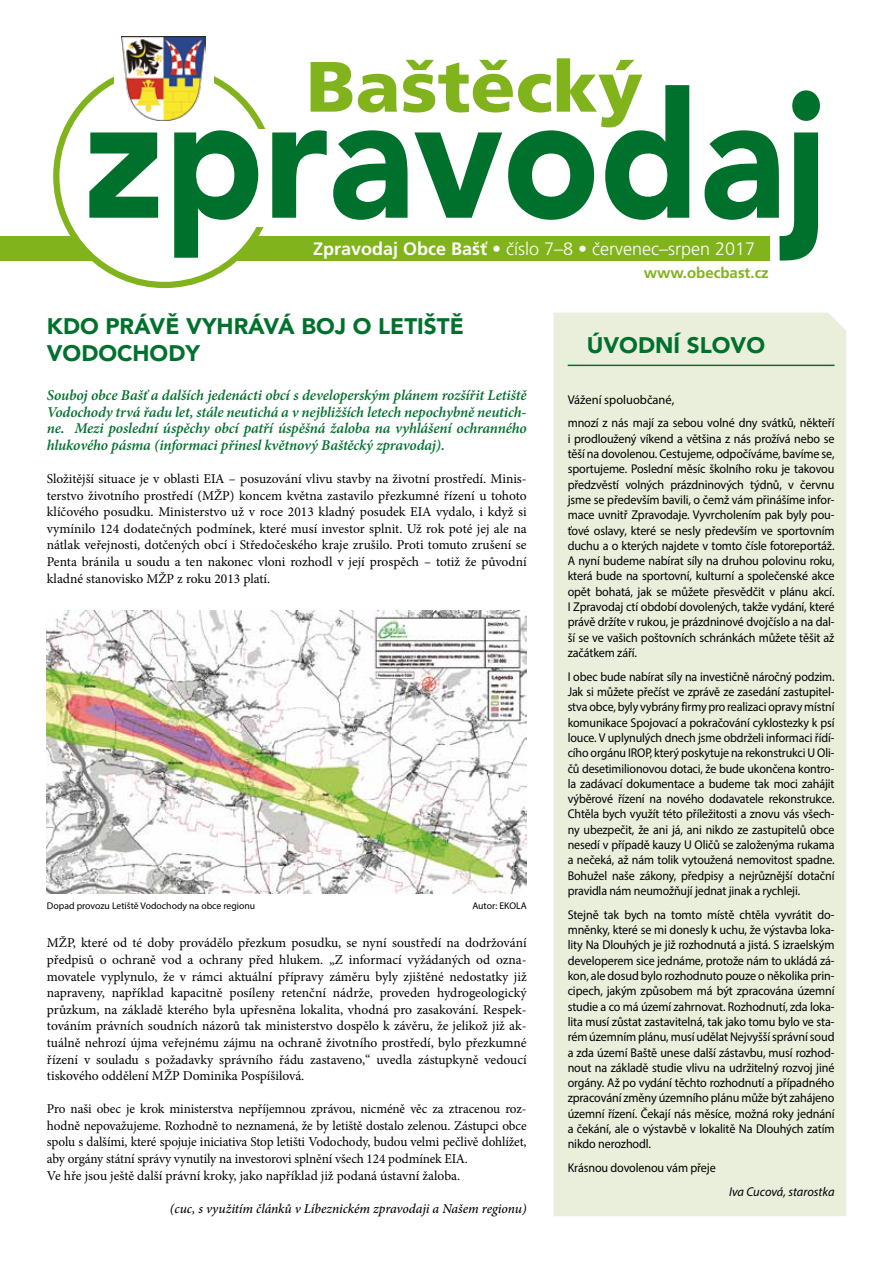
<style>
.page{position:relative;width:893px;height:1263px;background:#fff}
.page>*{position:absolute;margin:0;border:0;box-sizing:border-box;transform-origin:0 0}
.t1{font:900 71.1px "Frutiger CE";color:#81b31c;scale:1.04 1}
.t2{font:900 22.5px/27px "Avenir";color:#00712d}
.t3{font:300 18px "Frutiger CE";color:#fff}
.t4{font:italic 600 15px/16.6px "Minion Pro";letter-spacing:-.01em;color:#00712d;text-align:justify}
.t5{font:700 15px "Frutiger CE";color:#81b31c}
.t6{font:13.5px/16.6px "Minion Pro";letter-spacing:-.01em;color:#000;text-align:justify}
.t7{font:italic 500 13.5px "Minion Pro";letter-spacing:-.005em;color:#000}
.t8{font:12.75px/15.3px "Myriad Pro";letter-spacing:-.01em;color:#000;text-align:justify;scale:.95 1}
.t9{font:12.75px/15.3px "Myriad Pro";letter-spacing:-.01em;color:#000;text-align:justify;scale:.94 1}
.t10{font:12.75px/23.9px "Myriad Pro";letter-spacing:-.01em;color:#000}
.t11{font:italic 12.75px "Myriad Pro";color:#000}
.t12{font:9.75px "Myriad Pro";color:#000}
.s1{font-weight:700}
</style>
<div class="page">
<div style="left:553px;top:313px;width:293px;height:903px;background:#eaefdc"></div>
<div style="left:0;top:236px;width:770px;height:24px;background:#81b31c"></div>
<svg style="left:56px;top:67px;width:217px;height:218px"></svg>
<svg style="left:89px;top:85px;width:731px;height:176px"></svg>
<div style="left:114px;top:37px;width:100px;height:83px;background:#fff"></div>
<img style="left:122px;top:37px;width:83px;height:83px">
<hr style="left:568px;top:365px;width:266px;height:1px;background:#00712d">
<img style="left:47px;top:610px;width:480px;height:284px">
<h1 class="t1" style="left:306px;top:46px;width:325px">Baštěcký</h1>
<h3 class="t3" style="left:313px;top:238px;width:444px"><span class="s1">Zpravodaj Obce Bašť</span> • číslo 7–8 • červenec–srpen 2017</h3>
<h2 class="t2" style="left:47px;top:312px;width:419px">KDO PRÁVĚ VYHRÁVÁ BOJ O LETIŠTĚ<br>VODOCHODY</h2>
<p class="t4" style="left:47px;top:387px;width:481px">Souboj obce Bašť a dalších jedenácti obcí s developerským plánem rozšířit Letiště Vodochody trvá řadu let, stále neutichá a v nejbližších letech nepochybně neutich&shy;ne. Mezi poslední úspěchy obcí patří úspěšná žaloba na vyhlášení ochranného hlukového pásma (informaci přinesl květnový Baštěcký zpravodaj).</p>
<p class="t6" style="left:47px;top:470px;width:481px">Složitější situace je v oblasti EIA – posuzování vlivu stavby na životní prostředí. Minis&shy;terstvo životního prostředí (MŽP) koncem května zastavilo přezkumné řízení u tohoto klíčového posudku. Ministerstvo už v roce 2013 kladný posudek EIA vydalo, i když si vymínilo 124 dodatečných podmínek, které musí investor splnit. Už rok poté jej ale na nátlak veřejnosti, dotčených obcí i Středočeského kraje zrušilo. Proti tomuto zrušení se Penta bránila u soudu a ten nakonec vloni rozhodl v její prospěch – totiž že původní kladné stanovisko MŽP z roku 2013 platí.</p>
<p class="t12" style="left:47px;top:899px;width:210px">Dopad provozu Letiště Vodochody na obce regionu</p>
<p class="t12" style="left:472px;top:899px;width:56px">Autor: EKOLA</p>
<p class="t6" style="left:47px;top:935px;width:481px">MŽP, které od té doby provádělo přezkum posudku, se nyní soustředí na dodržování předpisů o ochraně vod a ochrany před hlukem. „Z informací vyžádaných od ozna&shy;movatele vyplynulo, že v rámci aktuální přípravy záměru byly zjištěné nedostatky již napraveny, například kapacitně posíleny retenční nádrže, proveden hydrogeologický průzkum, na základě kterého byla upřesněna lokalita, vhodná pro zasakování. Respek&shy;továním právních soudních názorů tak ministerstvo dospělo k závěru, že jelikož již ak&shy;tuálně nehrozí újma veřejnému zájmu na ochraně životního prostředí, bylo přezkumné řízení v souladu s požadavky správního řádu zastaveno,“ uvedla zástupkyně vedoucí tiskového oddělení MŽP Dominika Pospíšilová.</p>
<p class="t6" style="left:47px;top:1101px;width:481px;text-align:left">Pro naši obec je krok ministerstva nepříjemnou zprávou, nicméně věc za ztracenou roz&shy;hodně nepovažujeme. Rozhodně to neznamená, že by letiště dostalo zelenou. Zástupci obce spolu s dalšími, které spojuje iniciativa Stop letišti Vodochody, budou velmi pečlivě dohlížet, aby orgány státní správy vynutily na investorovi splnění všech 124 podmínek EIA.<br>Ve hře jsou ještě další právní kroky, jako například již podaná ústavní žaloba.</p>
<p class="t7" style="left:170px;top:1199px;width:358px">(cuc, s využitím článků v Líbeznickém zpravodaji a Našem regionu)</p>
<p class="t5" style="left:644px;top:265px;width:127px">www.obecbast.cz</p>
<h2 class="t2" style="left:587px;top:332px;width:180px">ÚVODNÍ SLOVO</h2>
<p class="t10" style="left:568px;top:387px;width:268px">Vážení spoluobčané,<br>mnozí z nás mají za sebou volné dny svátků, někteří</p>
<p class="t8" style="left:568px;top:431px;width:282px">i prodloužený víkend a většina z nás prožívá nebo se těší na dovolenou. Cestujeme, odpočíváme, bavíme se, sportujeme. Poslední měsíc školního roku je takovou předzvěstí volných prázdninových týdnů, v červnu jsme se především bavili, o čemž vám přinášíme infor&shy;mace uvnitř Zpravodaje. Vyvrcholením pak byly pou&shy;ťové oslavy, které se nesly především ve sportovním duchu a o kterých najdete v tomto čísle fotoreportáž.<br>A nyní budeme nabírat síly na druhou polovinu roku, která bude na sportovní, kulturní a společenské akce opět bohatá, jak se můžete přesvědčit v plánu akcí.<br>I Zpravodaj ctí období dovolených, takže vydání, které právě držíte v rukou, je prázdninové dvojčíslo a na dal&shy;ší se ve vašich poštovních schránkách můžete těšit až začátkem září.</p>
<p class="t9" style="left:568px;top:669px;width:285px">I obec bude nabírat síly na investičně náročný podzim.<br>Jak si můžete přečíst ve zprávě ze zasedání zastupitel&shy;stva obce, byly vybrány firmy pro realizaci opravy místní komunikace Spojovací a pokračování cyklostezky k psí louce. V uplynulých dnech jsme obdrželi informaci řídí&shy;cího orgánu IROP, který poskytuje na rekonstrukci U Oli&shy;čů desetimilionovou dotaci, že bude ukončena kontro&shy;la zadávací dokumentace a budeme tak moci zahájit výběrové řízení na nového dodavatele rekonstrukce.<br>Chtěla bych využít této příležitosti a znovu vás všech&shy;ny ubezpečit, že ani já, ani nikdo ze zastupitelů obce nesedí v případě kauzy U Oličů se založenýma rukama a nečeká, až nám tolik vytoužená nemovitost spadne.<br>Bohužel naše zákony, předpisy a nejrůznější dotační pravidla nám neumožňují jednat jinak a rychleji.</p>
<p class="t8" style="left:568px;top:907px;width:282px">Stejně tak bych na tomto místě chtěla vyvrátit do&shy;mněnky, které se mi donesly k uchu, že výstavba loka&shy;lity Na Dlouhých je již rozhodnutá a jistá. S izraelským developerem sice jednáme, protože nám to ukládá zá&shy;kon, ale dosud bylo rozhodnuto pouze o několika prin&shy;cipech, jakým způsobem má být zpracována územní studie a co má území zahrnovat. Rozhodnutí, zda loka&shy;lita musí zůstat zastavitelná, tak jako tomu bylo ve sta&shy;rém územním plánu, musí udělat Nejvyšší správní soud a zda území Baště unese další zástavbu, musí rozhod&shy;nout na základě studie vlivu na udržitelný rozvoj jiné orgány. Až po vydání těchto rozhodnutí a případného zpracování změny územního plánu může být zahájeno územní řízení. Čekají nás měsíce, možná roky jednání a čekání, ale o výstavbě v lokalitě Na Dlouhých zatím nikdo nerozhodl.</p>
<p class="t8" style="left:568px;top:1160px;width:157px">Krásnou dovolenou vám přeje</p>
<p class="t11" style="left:729px;top:1184px;width:107px">Iva Cucová, starostka</p>
</div>
